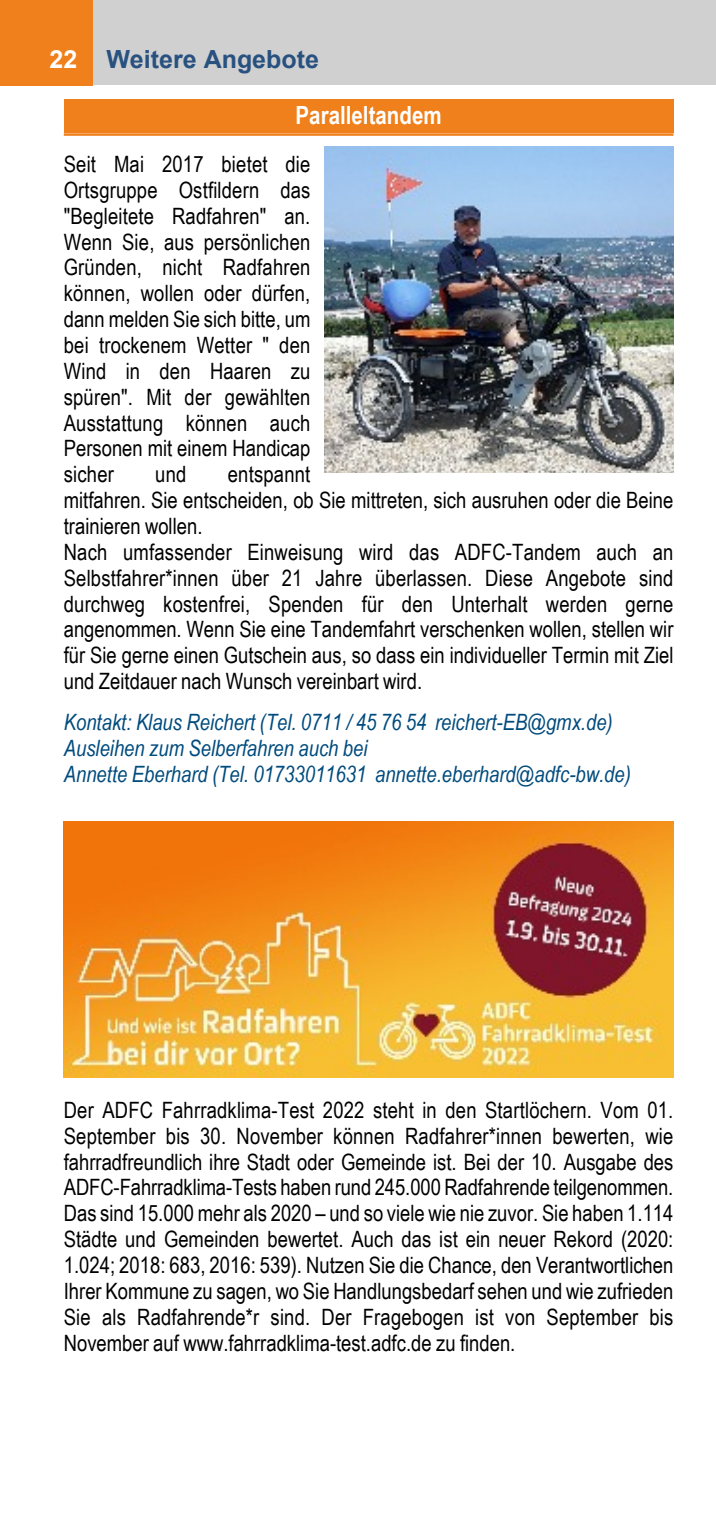
<style>
.page{position:relative;width:716px;height:1531px;background:#fff}
.page>*{position:absolute;margin:0;border:0;box-sizing:border-box;transform-origin:0 0}
.t1{font:700 25px "Arial";color:#285180}
.t2{font:700 25px "Arial Narrow";color:#fff}
.t3{font:22.5px/25.8px "Arial Narrow";color:#000;text-align:justify}
.t4{font:italic 22.5px/25.8px "Arial Narrow";color:#004b7d}
.s1{color:#fff}
</style>
<div class="page">
<div style="left:14px;top:0;width:702px;height:85px;background:#d0d0d0"></div>
<div style="left:0;top:0;width:92px;height:85px;background:#ef801b"></div>
<hr style="left:64px;top:133px;width:609px;height:3px;background:#ef801b">
<div style="left:64px;top:99px;width:609px;height:33px;background:#ef801b"></div>
<img style="left:324px;top:146px;width:349px;height:326px">
<img style="left:64px;top:822px;width:609px;height:256px">
<p class="t1" style="left:50px;top:49px;width:271px"><span class="s1">22</span> Weitere Angebote</p>
<p class="t2" style="left:296px;top:106px;width:147px">Paralleltandem</p>
<p class="t3" style="left:64px;top:153px;width:248px">Seit Mai 2017 bietet die Ortsgruppe Ostfildern das "Begleitete Radfahren" an.<br>Wenn Sie, aus persönlichen Gründen, nicht Radfahren können, wollen oder dürfen, dann melden Sie sich bitte, um bei trockenem Wetter " den Wind in den Haaren zu spüren". Mit der gewählten Ausstattung können auch Personen mit einem Handicap sicher</p>
<p class="t3" style="left:155px;top:464px;width:33px">und</p>
<p class="t3" style="left:64px;top:464px;width:611px;text-align:left;text-indent:164px">entspannt<br>mitfahren. Sie entscheiden, ob Sie mittreten, sich ausruhen oder die Beine trainieren wollen.<br>Nach umfassender Einweisung wird das ADFC-Tandem auch an Selbstfahrer*innen über 21 Jahre überlassen. Diese Angebote sind durchweg kostenfrei, Spenden für den Unterhalt werden gerne angenommen. Wenn Sie eine Tandemfahrt verschenken wollen, stellen wir für Sie gerne einen Gutschein aus, so dass ein individueller Termin mit Ziel und Zeitdauer nach Wunsch vereinbart wird.</p>
<p class="t4" style="left:64px;top:711px;width:568px">Kontakt: Klaus Reichert (Tel. 0711 / 45 76 54 reichert-EB@gmx.de)<br>Ausleihen zum Selberfahren auch bei<br>Annette Eberhard (Tel. 01733011631 annette.eberhard@adfc-bw.de)</p>
<p class="t3" style="left:64px;top:1099px;width:611px">Der ADFC Fahrradklima-Test 2022 steht in den Startlöchern. Vom 01.<br>September bis 30. November können Radfahrer*innen bewerten, wie fahrradfreundlich ihre Stadt oder Gemeinde ist. Bei der 10. Ausgabe des ADFC-Fahrradklima-Tests haben rund 245.000 Radfahrende teilgenommen.<br>Das sind 15.000 mehr als 2020 – und so viele wie nie zuvor. Sie haben 1.114<br>Städte und Gemeinden bewertet. Auch das ist ein neuer Rekord (2020:<br>1.024; 2018: 683, 2016: 539). Nutzen Sie die Chance, den Verantwortlichen Ihrer Kommune zu sagen, wo Sie Handlungsbedarf sehen und wie zufrieden Sie als Radfahrende*r sind. Der Fragebogen ist von September bis November auf www.fahrradklima-test.adfc.de zu finden.</p>
</div>
